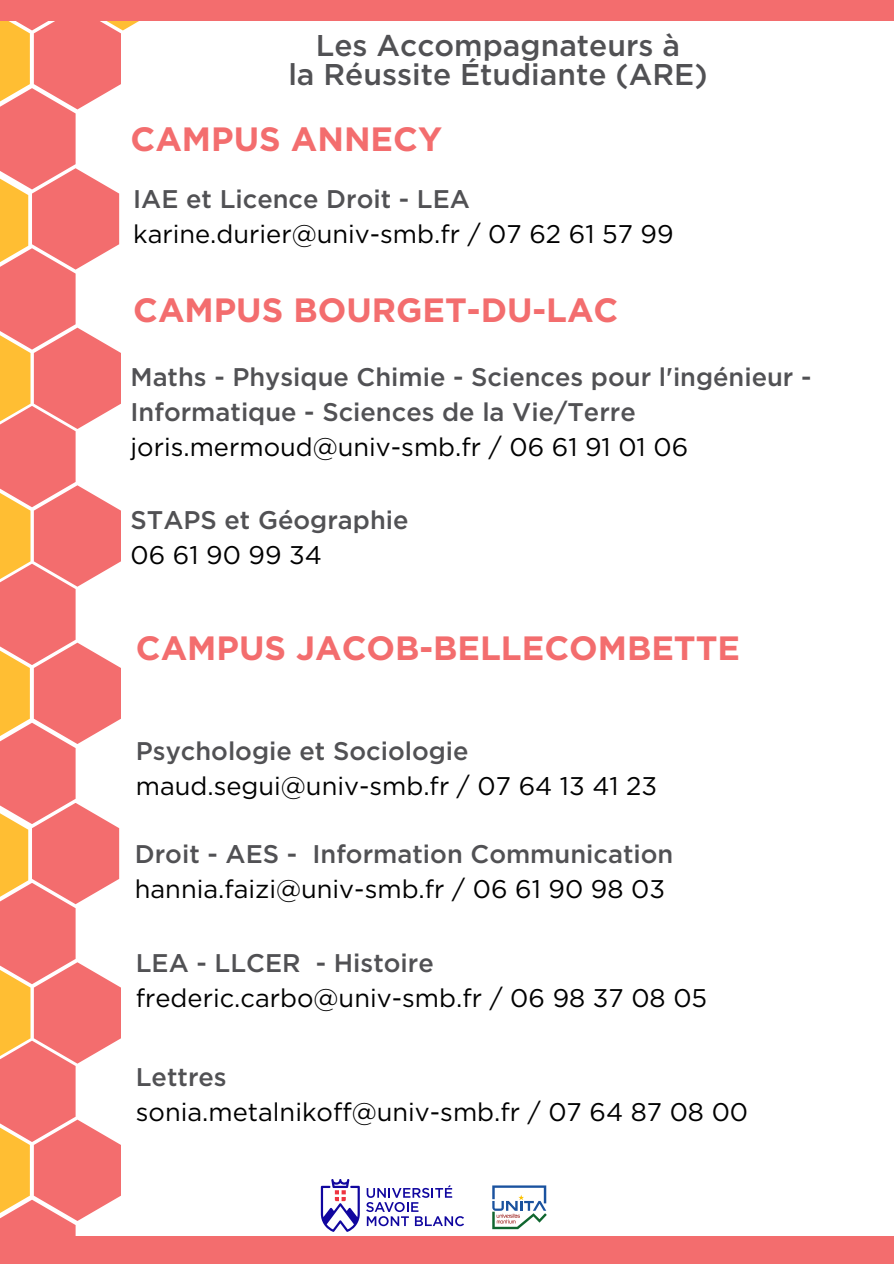
<style>
.page{position:relative;width:894px;height:1264px;background:#fff}
.page>*{position:absolute;margin:0;border:0;box-sizing:border-box;transform-origin:0 0}
.t1{font:700 33.6px "Gotham";color:#f36d6e}
.t2{font:500 30px/29.2px "Gotham";color:#515154;text-align:center}
.t3{font:25.5px "Gotham";color:#000}
.t4{font:500 25.5px/34.8px "Gotham";color:#515154}
</style>
<div class="page">
<div style="left:0;top:1199px;width:76px;height:64px;background:#f36d6e"></div>
<div style="left:0;top:1236px;width:893px;height:27px;background:#f36d6e"></div>
<svg style="left:121px;top:20px;width:45px;height:10px"></svg>
<svg style="left:0;top:20px;width:121px;height:1200px"></svg>
<svg style="left:0;top:20px;width:30px;height:89px;background:#fdb74e"></svg>
<div style="left:0;top:0;width:893px;height:20px;background:#f36d6e"></div>
<svg style="left:366px;top:1185px;width:98px;height:41px"></svg>
<svg style="left:321px;top:1179px;width:39px;height:52px"></svg>
<svg style="left:492px;top:1185px;width:54px;height:44px"></svg>
<h2 class="t2" style="left:288px;top:32px;width:420px">Les Accompagnateurs à<br>la Réussite Étudiante (ARE)</h2>
<h1 class="t1" style="left:130px;top:124px;width:313px">CAMPUS ANNECY</h1>
<h1 class="t4" style="left:133px;top:183px;width:338px">IAE et Licence Droit - LEA</h1>
<p class="t3" style="left:133px;top:223px;width:542px">karine.durier@univ-smb.fr / 07 62 61 57 99</p>
<p class="t1" style="left:133px;top:295px;width:486px">CAMPUS BOURGET-DU-LAC</p>
<p class="t4" style="left:130px;top:361px;width:682px">Maths - Physique Chimie - Sciences pour l'ingénieur -<br>Informatique - Sciences de la Vie/Terre</p>
<p class="t3" style="left:130px;top:435px;width:559px">joris.mermoud@univ-smb.fr / 06 61 91 01 06</p>
<p class="t4" style="left:130px;top:504px;width:279px">STAPS et Géographie</p>
<p class="t3" style="left:130px;top:544px;width:193px">06 61 90 99 34</p>
<p class="t1" style="left:136px;top:633px;width:605px">CAMPUS JACOB-BELLECOMBETTE</p>
<p class="t4" style="left:136px;top:735px;width:334px">Psychologie et Sociologie</p>
<h1 class="t3" style="left:136px;top:774px;width:522px">maud.segui@univ-smb.fr / 07 64 13 41 23</h1>
<p class="t4" style="left:135px;top:838px;width:540px">Droit - AES - Information Communication</p>
<p class="t3" style="left:135px;top:877px;width:531px">hannia.faizi@univ-smb.fr / 06 61 90 98 03</p>
<p class="t4" style="left:136px;top:946px;width:299px">LEA - LLCER - Histoire</p>
<p class="t3" style="left:136px;top:986px;width:572px">frederic.carbo@univ-smb.fr / 06 98 37 08 05</p>
<p class="t4" style="left:136px;top:1060px;width:92px">Lettres</p>
<p class="t3" style="left:136px;top:1100px;width:613px">sonia.metalnikoff@univ-smb.fr / 07 64 87 08 00</p>
</div>
